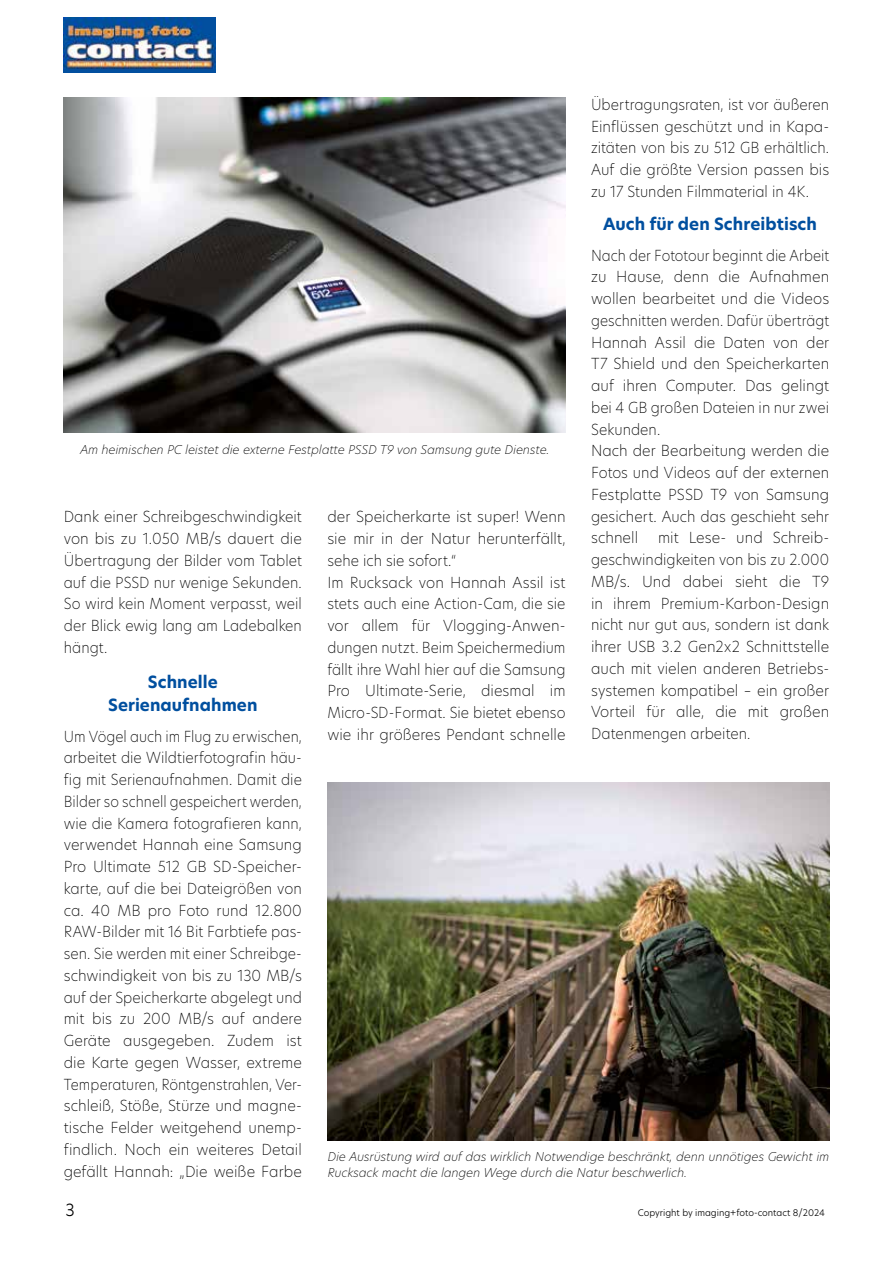
<style>
.page{position:relative;width:893px;height:1263px;background:#fff}
.page>*{position:absolute;margin:0;border:0;box-sizing:border-box;transform-origin:0 0}
.t1{font:700 16.5px/22.5px "New Hero";letter-spacing:.005em;color:#004f9f;text-align:center}
.t2{font:300 16.5px "New Hero";color:#000}
.t3{font:200 15px/21.8px "New Hero";letter-spacing:.005em;color:#000;scale:.93 1}
.t4{font:200 15px/21.8px "New Hero";letter-spacing:.005em;color:#000}
.t5{font:200 15px/21.8px "New Hero";letter-spacing:.005em;color:#000;text-align:justify;scale:.96 1}
.t6{font:200 15px/21.8px "New Hero";letter-spacing:.005em;color:#000;scale:.95 1}
.t7{font:italic 200 12px/16.5px "New Hero";color:#000}
.t8{font:300 9px "New Hero";color:#000}
</style>
<div class="page">
<img style="left:64px;top:98px;width:502px;height:334px">
<img style="left:327px;top:782px;width:502px;height:358px">
<img style="left:64px;top:17px;width:152px;height:56px">
<p class="t6" style="left:591px;top:93px;width:252px">Übertragungsraten, ist vor äußeren Einflüssen geschützt und in Kapa&shy;zitäten von bis zu 512 GB erhältlich.<br>Auf die größte Version passen bis zu 17 Stunden Filmmaterial in 4K.</p>
<p class="t1" style="left:603px;top:213px;width:215px">Auch für den Schreibtisch</p>
<p class="t3" style="left:591px;top:244px;width:258px">Nach der Fototour beginnt die Arbeit zu Hause, denn die Aufnahmen wollen bearbeitet und die Videos geschnitten werden. Dafür überträgt<br>Hannah Assil die Daten von der<br>T7 Shield und den Speicherkarten auf ihren Computer. Das gelingt bei 4 GB großen Dateien in nur zwei<br>Sekunden.<br>Nach der Bearbeitung werden die<br>Fotos und Videos auf der externen<br>Festplatte PSSD T9 von Samsung gesichert. Auch das geschieht sehr schnell</p>
<p class="t7" style="left:80px;top:441px;width:472px">Am heimischen PC leistet die externe Festplatte PSSD T9 von Samsung gute Dienste.</p>
<p class="t4" style="left:327px;top:505px;width:240px">der Speicherkarte ist super! Wenn sie mir in der Natur herunterfällt, sehe ich sie sofort.“<br>Im Rucksack von Hannah Assil ist stets auch eine Action-Cam, die sie vor allem für Vlogging-Anwen&shy;dungen nutzt. Beim Speichermedium fällt ihre Wahl hier auf die Samsung<br>Pro Ultimate-Serie, diesmal im<br>Micro-SD-Format. Sie bietet ebenso wie ihr größeres Pendant schnelle</p>
<p class="t5" style="left:64px;top:505px;width:250px">Dank einer Schreibgeschwindigkeit von bis zu 1.050 MB/s dauert die Übertragung der Bilder vom Tablet auf die PSSD nur wenige Sekunden.<br>So wird kein Moment verpasst, weil der Blick ewig lang am Ladebalken hängt.</p>
<p class="t1" style="left:108px;top:671px;width:151px">Schnelle<br>Serienaufnahmen</p>
<p class="t3" style="left:64px;top:725px;width:258px">Um Vögel auch im Flug zu erwischen, arbeitet die Wildtierfotografin häu&shy;fig mit Serienaufnahmen. Damit die Bilder so schnell gespeichert werden, wie die Kamera fotografieren kann, verwendet Hannah eine Samsung Pro Ultimate 512 GB SD-Speicher&shy;karte, auf die bei Dateigrößen von ca. 40 MB pro Foto rund 12.800<br>RAW-Bilder mit 16 Bit Farbtiefe pas&shy;sen. Sie werden mit einer Schreibge&shy;schwindigkeit von bis zu 130 MB/s auf der Speicherkarte abgelegt und mit bis zu 200 MB/s auf andere Geräte ausgegeben. Zudem ist die Karte gegen Wasser, extreme Temperaturen, Röntgenstrahlen, Ver&shy;schleiß, Stöße, Stürze und magne&shy;tische Felder weitgehend unemp&shy;findlich. Noch ein weiteres Detail gefällt Hannah: „Die weiße Farbe</p>
<p class="t4" style="left:591px;top:527px;width:240px;text-indent:67px">mit Lese- und Schreib&shy;geschwindigkeiten von bis zu 2.000<br>MB/s. Und dabei sieht die T9 in ihrem Premium-Karbon-Design nicht nur gut aus, sondern ist dank ihrer USB 3.2 Gen2x2 Schnittstelle auch mit vielen anderen Betriebs&shy;systemen kompatibel – ein großer<br>Vorteil für alle, die mit großen<br>Datenmengen arbeiten.</p>
<p class="t7" style="left:327px;top:1148px;width:504px">Die Ausrüstung wird auf das wirklich Notwendige beschränkt, denn unnötiges Gewicht im<br>Rucksack macht die langen Wege durch die Natur beschwerlich.</p>
<p class="t2" style="left:65px;top:1199px;width:11px">3</p>
<p class="t8" style="left:638px;top:1206px;width:189px">Copyright by imaging+foto-contact 8/2024</p>
</div>
